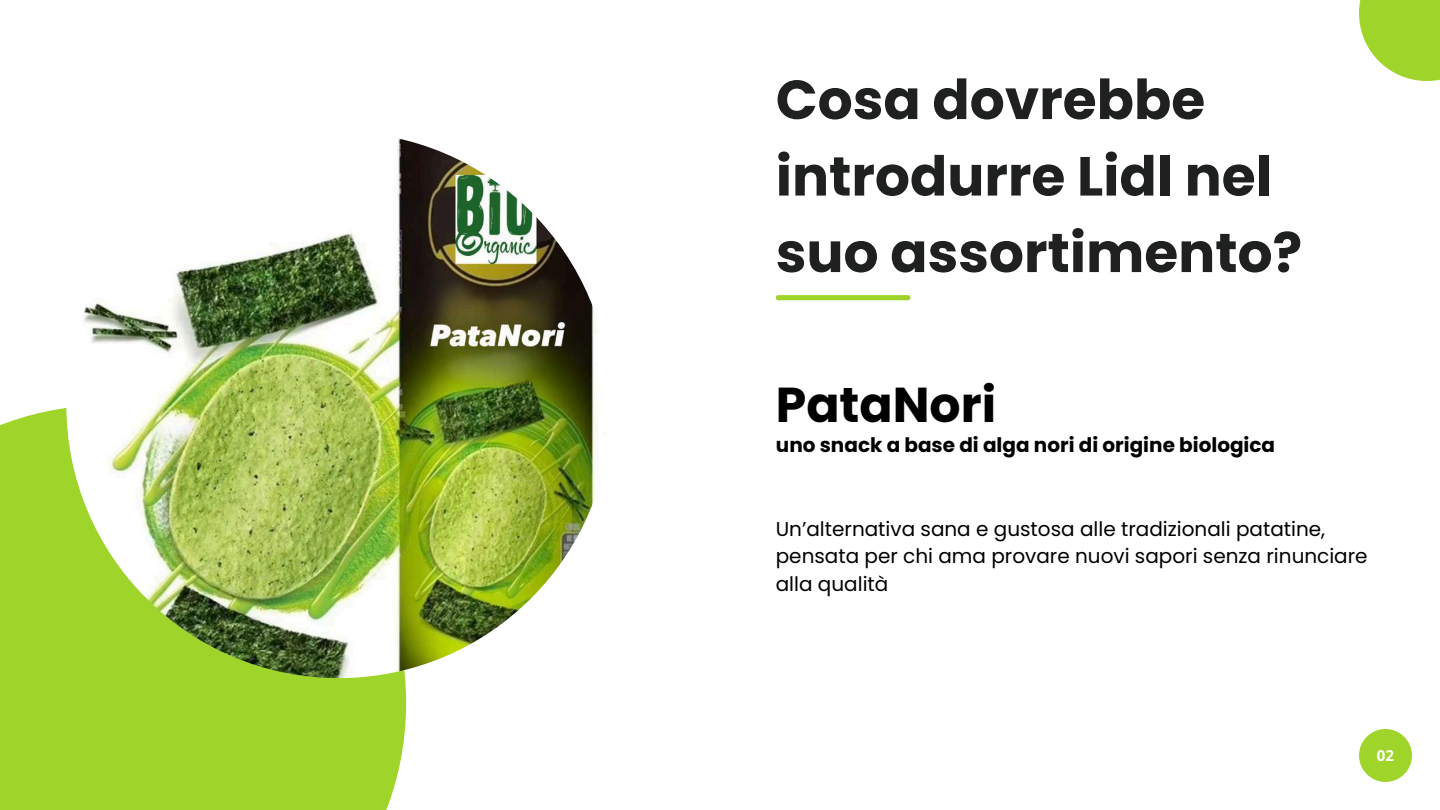
<style>
.page{position:relative;width:1440px;height:810px;background:#fff}
.page>*{position:absolute;margin:0;border:0;box-sizing:border-box;transform-origin:0 0}
.t1{font:700 55px/76.5px "Poppins";color:#1f2020}
.t2{font:700 49px "Poppins";color:#000}
.t3{font:20px/27.8px "Poppins";color:#000}
.t4{font:700 20px "Poppins";color:#000}
.t5{font:700 15px "Open Sans";color:#fff}
</style>
<div class="page">
<div style="left:1359px;top:0;width:81px;height:81px;background:#9fd52b"></div>
<div style="left:1359px;top:729px;width:53px;height:53px;background:#9fd52b;border-radius:50%"></div>
<div style="left:0;top:405px;width:406px;height:405px;background:#9fd52b"></div>
<img style="left:66px;top:132px;width:545px;height:546px;border-radius:50%">
<svg style="left:776px;top:295px;width:134px;height:5px"></svg>
<h1 class="t1" style="left:776px;top:62px;width:528px">Cosa dovrebbe introdurre Lidl nel suo assortimento?</h1>
<h2 class="t2" style="left:776px;top:370px;width:222px">PataNori</h2>
<p class="t4" style="left:776px;top:431px;width:501px">uno snack a base di alga nori di origine biologica</p>
<p class="t3" style="left:776px;top:515px;width:593px">Un’alternativa sana e gustosa alle tradizionali patatine, pensata per chi ama provare nuovi sapori senza rinunciare alla qualità</p>
<p class="t5" style="left:1377px;top:745px;width:19px">02</p>
</div>
